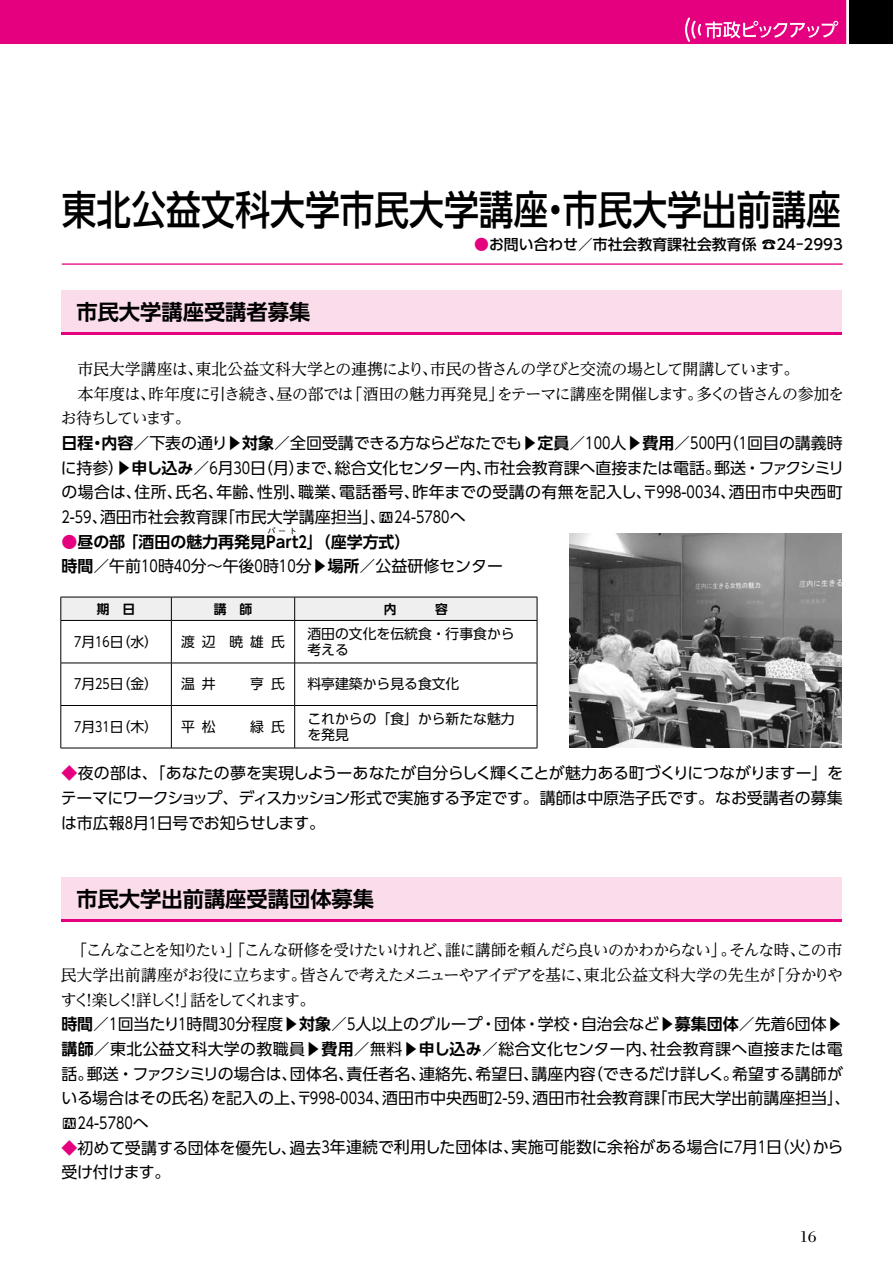
<style>
.page{position:relative;width:893px;height:1263px;background:#fff}
.page>*{position:absolute;margin:0;border:0;box-sizing:border-box;transform-origin:0 0}
.t1{font:500 40.35px "UD Shin Go Pro";color:#000;scale:.86 1}
.t2{font:700 21.3px "UD Shin Go Pro De";color:#000}
.t3{font:16.5px "Bodoni";color:#000}
.t4{font:15.9px/24.6px "UD Shin Go Pro";color:#000}
.t5{font:15.9px/24.6px "UD Reimin Pro";letter-spacing:-.075em;color:#000}
.t6{font:15.9px "UD Shin Go Pro";letter-spacing:.02em;color:#000}
.t7{font:700 15.9px "UD Shin Go Pro De";color:#000}
.t8{font:15.9px "UD Shin Go Pro";color:#000;scale:.8 1}
.t9{font:500 14.85px "UD Shin Go Pro";color:#000}
.t10{font:13.8px/15.9px "UD Shin Go Pro";color:#000}
.t11{font:13.8px "UD Shin Go Pro";color:#000;scale:.8 1}
.t12{font:700 12.75px "UD Shin Go Pro De";color:#000}
.t13{font:7.95px "UD Shin Go Pro";color:#000}
.s1{color:#e4007f}
.s2{font-family:"UD Reimin Pro"}
.s3{font-family:"UD Shin Go Pro De";font-weight:700}
.s4{font-family:"UD Shin Go Pro";font-weight:400;color:#e4007f}
.s5{font-family:"UD Shin Go Pro"}
</style>
<div class="page">
<svg style="left:0;top:0;width:893px;height:44px;background:#d9057b"></svg>
<hr style="left:62px;top:263px;width:781px;height:2px;background:#e4007f">
<div style="left:61px;top:290px;width:781px;height:44px;background:#fadcea"></div>
<hr style="left:61px;top:332px;width:781px;height:2px;background:#e4007f">
<div style="left:61px;top:877px;width:781px;height:44px;background:#fadcea"></div>
<hr style="left:61px;top:919px;width:781px;height:2px;background:#e4007f">
<img style="left:569px;top:534px;width:273px;height:213px">
<svg style="left:61px;top:597px;width:477px;height:23px"></svg>
<hr style="left:61px;top:620px;width:110px;height:1px;background:#000">
<hr style="left:61px;top:621px;width:1px;height:42px;background:#000">
<hr style="left:171px;top:620px;width:124px;height:1px;background:#000">
<hr style="left:171px;top:621px;width:1px;height:42px;background:#000">
<hr style="left:295px;top:620px;width:242px;height:1px;background:#000">
<hr style="left:294px;top:621px;width:1px;height:42px;background:#000">
<hr style="left:537px;top:621px;width:1px;height:42px;background:#000">
<hr style="left:61px;top:663px;width:110px;height:1px;background:#000">
<hr style="left:61px;top:663px;width:1px;height:42px;background:#000">
<hr style="left:171px;top:663px;width:124px;height:1px;background:#000">
<hr style="left:171px;top:663px;width:1px;height:42px;background:#000">
<hr style="left:295px;top:663px;width:242px;height:1px;background:#000">
<hr style="left:294px;top:663px;width:1px;height:42px;background:#000">
<hr style="left:537px;top:663px;width:1px;height:42px;background:#000">
<hr style="left:61px;top:705px;width:110px;height:1px;background:#000">
<hr style="left:61px;top:706px;width:1px;height:42px;background:#000">
<hr style="left:171px;top:705px;width:124px;height:1px;background:#000">
<hr style="left:171px;top:706px;width:1px;height:42px;background:#000">
<hr style="left:295px;top:705px;width:242px;height:1px;background:#000">
<hr style="left:294px;top:706px;width:1px;height:42px;background:#000">
<hr style="left:537px;top:706px;width:1px;height:42px;background:#000">
<hr style="left:61px;top:748px;width:110px;height:1px;background:#000">
<hr style="left:171px;top:748px;width:124px;height:1px;background:#000">
<hr style="left:295px;top:748px;width:242px;height:1px;background:#000">
<p class="t1" style="left:62px;top:177px;width:907px">東北公益文科大学市民大学講座・市民大学出前講座</p>
<p class="t9" style="left:474px;top:232px;width:370px"><span class="s1">●</span>お問い合わせ／市社会教育課社会教育係 ☎24-2993</p>
<p class="t2" style="left:76px;top:294px;width:235px">市民大学講座受講者募集</p>
<p class="t4" style="left:61px;top:356px;width:785px"><span class="s2">　市民大学講座は、東北公益文科大学との連携により、市民の皆さんの学びと交流の場として開講しています。<br>　本年度は、昨年度に引き続き、昼の部では「酒田の魅力再発見」をテーマに講座を開催します。多くの皆さんの参加をお待ちしています。<br></span><span class="s3">日程・内容</span>／下表の通り<span class="s3">▶対象</span>／全回受講できる方ならどなたでも<span class="s3">▶定員</span>／100人<span class="s3">▶費用</span>／500円（1回目の講義時に持参）<span class="s3">▶申し込み</span>／6月30日（月）まで、総合文化センター内、市社会教育課へ直接または電話。郵送・ファクシミリの場合は、住所、氏名、年齢、性別、職業、電話番号、昨年までの受講の有無を記入し、〒998-0034、酒田市中央西町2-59、酒田市社会教育課「市民大学講座担当」、 24-5780へ</p>
<p class="t7" style="left:61px;top:529px;width:351px"><span class="s4">●</span>昼の部 「酒田の魅力再発見Part2」（座学方式）</p>
<p class="t13" style="left:267px;top:524px;width:31px">パート</p>
<p class="t4" style="left:61px;top:553px;width:252px"><span class="s3">時間</span>／午前10時40分～午後0時10分</p>
<p class="t4" style="left:307px;top:574px;width:17px;rotate:-90deg">▼</p>
<p class="t4" style="left:328px;top:553px;width:177px"><span class="s3">場所</span>／公益研修センター</p>
<p class="t12" style="left:97px;top:598px;width:40px">期　日</p>
<p class="t12" style="left:214px;top:598px;width:40px">講　師</p>
<p class="t11" style="left:74px;top:630px;width:107px">7月16日（水）</p>
<p class="t10" style="left:181px;top:633px;width:105px">渡 辺　暁 雄 氏</p>
<p class="t10" style="left:307px;top:625px;width:209px">酒田の文化を伝統食・行事食から考える</p>
<p class="t11" style="left:74px;top:673px;width:107px">7月25日（金）</p>
<p class="t10" style="left:181px;top:676px;width:105px">温 井 　　亨 氏</p>
<p class="t10" style="left:307px;top:676px;width:154px">料亭建築から見る食文化</p>
<p class="t11" style="left:74px;top:716px;width:107px">7月31日（木）</p>
<p class="t10" style="left:181px;top:718px;width:105px">平 松 　　緑 氏</p>
<p class="t10" style="left:307px;top:710px;width:209px">これからの「食」から新たな魅力を発見</p>
<p class="t4" style="left:61px;top:761px;width:784px;text-align:justify"><span class="s1">◆</span>夜の部は、「あなたの夢を実現しようーあなたが自分らしく輝くことが魅力ある町づくりにつながりますー」をテーマにワークショップ、ディスカッション形式で実施する予定です。講師は中原浩子氏です。なお受講者の募集は市広報8月1日号でお知らせします。</p>
<p class="t2" style="left:76px;top:881px;width:299px">市民大学出前講座受講団体募集</p>
<p class="t5" style="left:61px;top:937px;width:784px">　「こんなことを知りたい」「こんな研修を受けたいけれど、誰に講師を頼んだら良いのかわからない」。そんな時、この市民大学出前講座がお役に立ちます。皆さんで考えたメニューやアイデアを基に、東北公益文科大学の先生が「分かりやすく！楽しく！詳しく！」話をしてくれます。<br><span class="s3">時間</span><span class="s5">／1回当たり1時間30分程度</span></p>
<p class="t4" style="left:278px;top:1032px;width:17px;rotate:-90deg">▼</p>
<p class="t4" style="left:299px;top:1011px;width:362px"><span class="s3">対象</span>／5人以上のグループ・団体・学校・自治会など</p>
<p class="t5" style="left:654px;top:1032px;width:17px;rotate:-90deg">▼</p>
<p class="t4" style="left:675px;top:1011px;width:153px"><span class="s3">募集団体</span>／先着6団体</p>
<p class="t5" style="left:822px;top:1032px;width:17px;rotate:-90deg">▼</p>
<p class="t6" style="left:61px;top:1036px;width:245px"><span class="s3">講師</span>／東北公益文科大学の教職員</p>
<p class="t5" style="left:300px;top:1057px;width:17px;rotate:-90deg">▼</p>
<p class="t4" style="left:321px;top:1036px;width:82px"><span class="s3">費用</span>／無料</p>
<p class="t5" style="left:398px;top:1057px;width:17px;rotate:-90deg">▼</p>
<p class="t6" style="left:419px;top:1036px;width:425px"><span class="s3">申し込み</span>／総合文化センター内、社会教育課へ直接または電</p>
<p class="t4" style="left:61px;top:1061px;width:783px">話。郵送・ファクシミリの場合は、団体名、責任者名、連絡先、希望日、講座内容（できるだけ詳しく。希望する講師が</p>
<p class="t4" style="left:62px;top:1085px;width:790px">いる場合はその氏名）を記入の上、〒998-0034、酒田市中央西町2-59、酒田市社会教育課「市民大学出前講座担当」、</p>
<p class="t8" style="left:77px;top:1110px;width:91px">24-5780へ</p>
<p class="t4" style="left:61px;top:1135px;width:783px"><span class="s1">◆</span>初めて受講する団体を優先し、過去3年連続で利用した団体は、実施可能数に余裕がある場合に7月1日（火）から受け付けます。</p>
<p class="t3" style="left:800px;top:1227px;width:18px">16</p>
</div>
